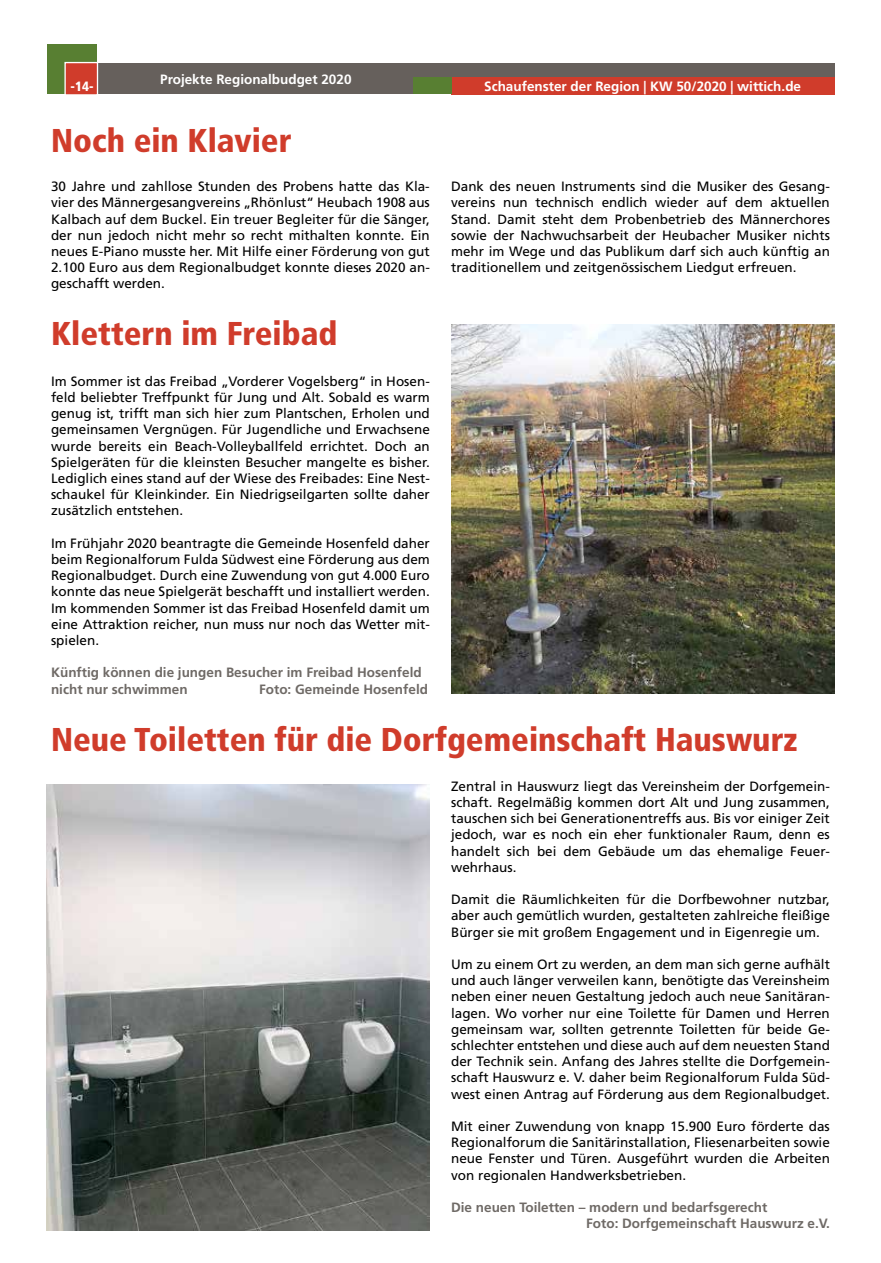
<style>
.page{position:relative;width:881px;height:1263px;background:#fff}
.page>*{position:absolute;margin:0;border:0;box-sizing:border-box;transform-origin:0 0}
.t1{font:900 condensed 33px "Frutiger LT";color:#d03c2b}
.t2{font:13.5px/16.2px "Frutiger LT";color:#000;text-align:justify}
.t3{font:700 13.5px/16.2px "Frutiger LT";color:#6f6a66}
.t4{font:700 13.5px "Frutiger LT";color:#fff}
.t5{font:900 condensed 13.5px "Frutiger LT";color:#fff}
</style>
<div class="page">
<div style="left:97px;top:63px;width:736px;height:31px;background:#66605c"></div>
<div style="left:451px;top:77px;width:382px;height:17px;background:#d03c2b"></div>
<div style="left:47px;top:44px;width:49px;height:50px;background:#587f32"></div>
<div style="left:64px;top:62px;width:34px;height:34px;background:#d03c2b;border:1px solid #fff"></div>
<div style="left:413px;top:77px;width:38px;height:17px;background:#587f32"></div>
<img style="left:451px;top:324px;width:382px;height:369px">
<img style="left:47px;top:785px;width:382px;height:446px">
<p class="t4" style="left:160px;top:71px;width:193px">Projekte Regionalbudget 2020</p>
<p class="t5" style="left:71px;top:78px;width:25px">-14-</p>
<p class="t4" style="left:484px;top:78px;width:318px">Schaufenster der Region | KW 50/2020 | wittich.de</p>
<h1 class="t1" style="left:51px;top:121px;width:242px">Noch ein Klavier</h1>
<p class="t2" style="left:51px;top:179px;width:380px">30 Jahre und zahllose Stunden des Probens hatte das Kla&shy;vier des Männergesangvereins „Rhönlust“ Heubach 1908 aus Kalbach auf dem Buckel. Ein treuer Begleiter für die Sänger, der nun jedoch nicht mehr so recht mithalten konnte. Ein neues E-Piano musste her. Mit Hilfe einer Förderung von gut 2.100 Euro aus dem Regionalbudget konnte dieses 2020 an&shy;geschafft werden.</p>
<p class="t2" style="left:451px;top:179px;width:380px">Dank des neuen Instruments sind die Musiker des Gesang&shy;vereins nun technisch endlich wieder auf dem aktuellen Stand. Damit steht dem Probenbetrieb des Männerchores sowie der Nachwuchsarbeit der Heubacher Musiker nichts mehr im Wege und das Publikum darf sich auch künftig an traditionellem und zeitgenössischem Liedgut erfreuen.</p>
<h1 class="t1" style="left:51px;top:314px;width:288px">Klettern im Freibad</h1>
<p class="t2" style="left:51px;top:373px;width:380px">Im Sommer ist das Freibad „Vorderer Vogelsberg“ in Hosen&shy;feld beliebter Treffpunkt für Jung und Alt. Sobald es warm genug ist, trifft man sich hier zum Plantschen, Erholen und gemeinsamen Vergnügen. Für Jugendliche und Erwachsene wurde bereits ein Beach-Volleyballfeld errichtet. Doch an Spielgeräten für die kleinsten Besucher mangelte es bisher.<br>Lediglich eines stand auf der Wiese des Freibades: Eine Nest&shy;schaukel für Kleinkinder. Ein Niedrigseilgarten sollte daher zusätzlich entstehen.</p>
<p class="t2" style="left:51px;top:535px;width:380px">Im Frühjahr 2020 beantragte die Gemeinde Hosenfeld daher beim Regionalforum Fulda Südwest eine Förderung aus dem Regionalbudget. Durch eine Zuwendung von gut 4.000 Euro konnte das neue Spielgerät beschafft und installiert werden.<br>Im kommenden Sommer ist das Freibad Hosenfeld damit um eine Attraktion reicher, nun muss nur noch das Wetter mit&shy;spielen.</p>
<p class="t3" style="left:51px;top:665px;width:372px">Künftig können die jungen Besucher im Freibad Hosenfeld nicht nur schwimmen</p>
<p class="t3" style="left:259px;top:681px;width:170px">Foto: Gemeinde Hosenfeld</p>
<h1 class="t1" style="left:51px;top:720px;width:747px">Neue Toiletten für die Dorfgemeinschaft Hauswurz</h1>
<p class="t2" style="left:451px;top:778px;width:380px">Zentral in Hauswurz liegt das Vereinsheim der Dorfgemein&shy;schaft. Regelmäßig kommen dort Alt und Jung zusammen, tauschen sich bei Generationentreffs aus. Bis vor einiger Zeit jedoch, war es noch ein eher funktionaler Raum, denn es handelt sich bei dem Gebäude um das ehemalige Feuer&shy;wehrhaus.</p>
<p class="t2" style="left:451px;top:891px;width:380px">Damit die Räumlichkeiten für die Dorfbewohner nutzbar, aber auch gemütlich wurden, gestalteten zahlreiche fleißige Bürger sie mit großem Engagement und in Eigenregie um.</p>
<p class="t2" style="left:451px;top:956px;width:380px">Um zu einem Ort zu werden, an dem man sich gerne aufhält und auch länger verweilen kann, benötigte das Vereinsheim neben einer neuen Gestaltung jedoch auch neue Sanitäran&shy;lagen. Wo vorher nur eine Toilette für Damen und Herren gemeinsam war, sollten getrennte Toiletten für beide Ge&shy;schlechter entstehen und diese auch auf dem neuesten Stand der Technik sein. Anfang des Jahres stellte die Dorfgemein&shy;schaft Hauswurz e. V. daher beim Regionalforum Fulda Süd&shy;west einen Antrag auf Förderung aus dem Regionalbudget.</p>
<p class="t2" style="left:451px;top:1118px;width:380px">Mit einer Zuwendung von knapp 15.900 Euro förderte das Regionalforum die Sanitärinstallation, Fliesenarbeiten sowie neue Fenster und Türen. Ausgeführt wurden die Arbeiten von regionalen Handwerksbetrieben.</p>
<p class="t3" style="left:586px;top:1199px;width:245px;text-indent:-135px">Die neuen Toiletten – modern und bedarfsgerecht<br>Foto: Dorfgemeinschaft Hauswurz e.V.</p>
</div>
